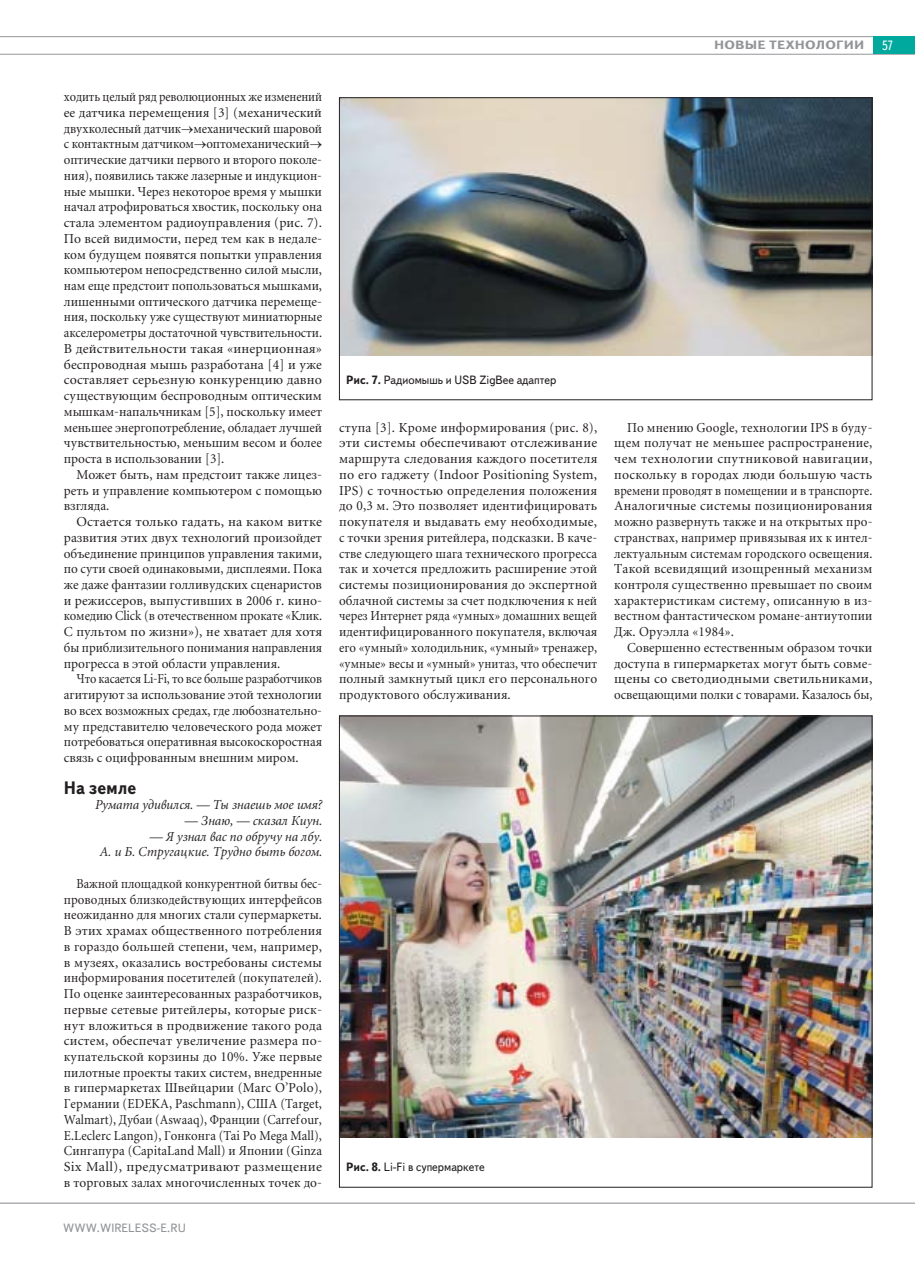
<style>
.page{position:relative;width:915px;height:1263px;background:#fff}
.page>*{position:absolute;margin:0;border:0;box-sizing:border-box;transform-origin:0 0}
.t1{font:700 18px "Text Book C";color:#231f20;scale:.94 1}
.t2{font:13.5px/15.8px "Miniature";color:#231f20;text-align:justify}
.t3{font:13.5px/15.8px "Miniature";color:#231f20;text-align:justify;scale:.89 1}
.t4{font:13.5px/15.8px "Miniature";color:#231f20;text-align:justify;scale:.9 1}
.t5{font:13.5px/15.8px "Miniature";color:#231f20;text-align:justify;scale:.94 1}
.t6{font:italic 13.5px/15.8px "Miniature";color:#231f20;text-align:right;scale:.96 1}
.t7{font:13.5px "Text Book C";color:#fff;scale:.9 1}
.t8{font:12px "Text Book C";color:#231f20;scale:.95 1}
.t9{font:12px "Text Book C";color:#939598}
.t10{font:700 12px "Text Book C";letter-spacing:.01em;color:#939598;scale:1.17 1}
.s1{font-weight:700}
</style>
<div class="page">
<hr style="left:0;top:1202px;width:914px;height:2px;background:#939598">
<hr style="left:0;top:36px;width:914px;height:1px;background:#939598">
<hr style="left:0;top:54px;width:914px;height:1px;background:#939598">
<div style="left:873px;top:37px;width:41px;height:17px;background:#00a99d"></div>
<img style="left:341px;top:99px;width:529px;height:257px">
<div style="left:339px;top:97px;width:533px;height:303px;border:1px solid #231f20"></div>
<img style="left:341px;top:717px;width:529px;height:420px">
<p class="t10" style="left:714px;top:38px;width:130px">НОВЫЕ ТЕХНОЛОГИИ</p>
<p class="t7" style="left:881px;top:38px;width:14px">57</p>
<p class="t3" style="left:64px;top:90px;width:291px">ходить целый ряд революционных же изменений ее датчика перемещения [3] (механический двухколесный датчик→механический шаровой с контактным датчиком→оптомеханический→ оптические датчики первого и второго поколе&shy;ния), появились также лазерные и индукцион&shy;ные мышки. Через некоторое время у мышки начал атрофироваться хвостик, поскольку она стала элементом радиоуправления (рис. 7).<br>По всей видимости, перед тем как в недале&shy;ком будущем появятся попытки управления компьютером непосредственно силой мысли, нам еще предстоит попользоваться мышками, лишенными оптического датчика перемеще&shy;ния, поскольку уже существуют миниатюрные акселерометры достаточной чувствительности.<br>В действительности такая «инерционная» беспроводная мышь разработана [4] и уже составляет серьезную конкуренцию давно существующим беспроводным оптическим мышкам-напальчникам [5], поскольку имеет меньшее энергопотребление, обладает лучшей чувствительностью, меньшим весом и более проста в использовании [3].</p>
<p class="t2" style="left:64px;top:468px;width:259px;text-indent:13px">Может быть, нам предстоит также лицез&shy;реть и управление компьютером с помощью взгляда.</p>
<p class="t2" style="left:64px;top:515px;width:260px;text-indent:13px">Остается только гадать, на каком витке развития этих двух технологий произойдет объединение принципов управления такими, по сути своей одинаковыми, дисплеями. Пока же даже фантазии голливудских сценаристов и режиссеров, выпустивших в 2006 г. кино&shy;комедию Click (в отечественном прокате «Клик.<br>С пультом по жизни»), не хватает для хотя бы приблизительного понимания направления прогресса в этой области управления.</p>
<p class="t3" style="left:64px;top:672px;width:291px;text-indent:13px">Что касается Li-Fi, то все больше разработчиков агитируют за использование этой технологии во всех возможных средах, где любознательно&shy;му представителю человеческого рода может потребоваться оперативная высокоскоростная связь с оцифрованным внешним миром.</p>
<h1 class="t1" style="left:64px;top:777px;width:79px">На земле</h1>
<p class="t6" style="left:95px;top:797px;width:238px">Румата удивился. — Ты знаешь мое имя?</p>
<p class="t6" style="left:184px;top:813px;width:145px">— Знаю, — сказал Киун.</p>
<p class="t6" style="left:99px;top:829px;width:233px">— Я узнал вас по обручу на лбу.<br>А. и Б. Стругацкие. Трудно быть богом.</p>
<p class="t4" style="left:64px;top:877px;width:288px;text-indent:13px">Важной площадкой конкурентной битвы бес&shy;проводных близкодействующих интерфейсов неожиданно для многих стали супермаркеты.<br>В этих храмах общественного потребления в гораздо большей степени, чем, например, в музеях, оказались востребованы системы информирования посетителей (покупателей).<br>По оценке заинтересованных разработчиков, первые сетевые ритейлеры, которые риск&shy;нут вложиться в продвижение такого рода систем, обеспечат увеличение размера по&shy;купательской корзины до 10%. Уже первые пилотные проекты таких систем, внедренные в гипермаркетах Швейцарии (Marc O’Polo), Германии (EDEKA, Paschmann), США (Target, Walmart), Дубаи (Aswaaq), Франции (Carrefour, E.Leclerc Langon), Гонконга (Tai Po Mega Mall), Сингапура (CapitaLand Mall) и Японии (Ginza Six Mall), предусматривают размещение в торговых залах многочисленных точек до-</p>
<p class="t9" style="left:63px;top:1221px;width:124px">WWW.WIRELESS-E.RU</p>
<p class="t8" style="left:346px;top:373px;width:223px"><span class="s1">Рис. 7.</span> Радиомышь и USB ZigBee адаптер</p>
<p class="t2" style="left:339px;top:421px;width:259px">ступа [3]. Кроме информирования (рис. 8), эти системы обеспечивают отслеживание маршрута следования каждого посетителя по его гаджету (Indoor Positioning System, IPS) с точностью определения положения до 0,3 м. Это позволяет идентифицировать покупателя и выдавать ему необходимые, с точки зрения ритейлера, подсказки. В каче&shy;стве следующего шага технического прогресса так и хочется предложить расширение этой системы позиционирования до экспертной облачной системы за счет подключения к ней через Интернет ряда «умных» домашних вещей идентифицированного покупателя, включая его «умный» холодильник, «умный» тренажер, «умные» весы и «умный» унитаз, что обеспечит полный замкнутый цикл его персонального продуктового обслуживания.</p>
<p class="t5" style="left:614px;top:421px;width:276px;text-indent:13px">По мнению Google, технологии IPS в буду&shy;щем получат не меньшее распространение, чем технологии спутниковой навигации, поскольку в городах люди большую часть времени проводят в помещении и в транспорте.<br>Аналогичные системы позиционирования можно развернуть также и на открытых про&shy;странствах, например привязывая их к интел&shy;лектуальным системам городского освещения.<br>Такой всевидящий изощренный механизм контроля существенно превышает по своим характеристикам систему, описанную в из&shy;вестном фантастическом романе-антиутопии Дж. Оруэлла «1984».</p>
<p class="t2" style="left:614px;top:641px;width:260px;text-indent:13px">Совершенно естественным образом точки доступа в гипермаркетах могут быть совме&shy;щены со светодиодными светильниками, освещающими полки с товарами. Казалось бы,</p>
<p class="t8" style="left:346px;top:1160px;width:147px"><span class="s1">Рис. 8.</span> Li-Fi в супермаркете</p>
</div>
